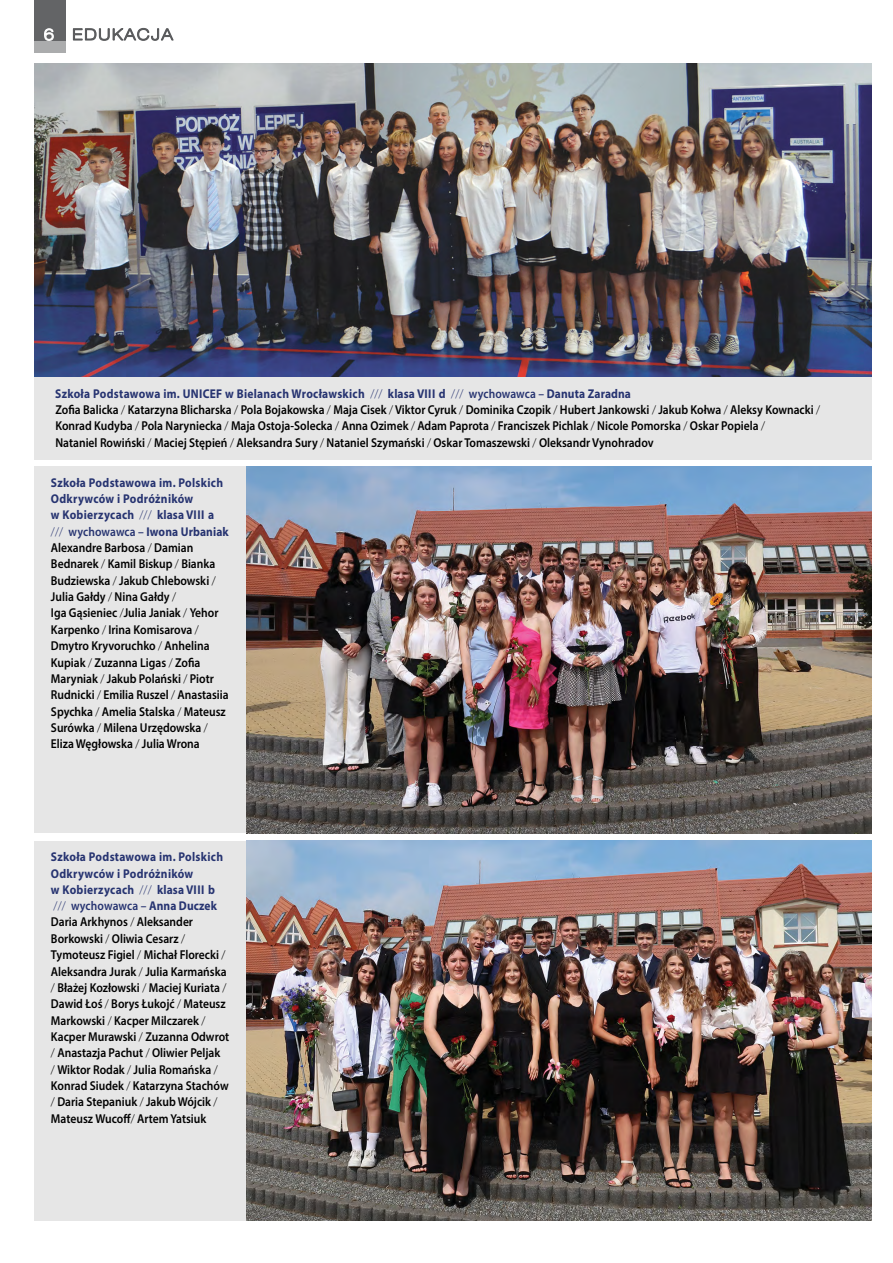
<style>
.page{position:relative;width:893px;height:1263px;background:#fff}
.page>*{position:absolute;margin:0;border:0;box-sizing:border-box;transform-origin:0 0}
.t1{font:15.75px "Swis 721 Lt Ex EU";letter-spacing:.075em;color:#58595b}
.t2{font:600 12.9px/16.4px "Myriad Pro";color:#000;scale:.9 1}
.t3{font:700 12.75px/16.2px "Myriad Pro";letter-spacing:.025em;color:#273471;scale:.9 1}
.s1{color:#fff}
.s2{font-weight:300}
.s3{font-weight:600}
.s4{font-weight:300;font-size:12.75px}
</style>
<div class="page">
<div style="left:34px;top:377px;width:838px;height:82px;background:#e6e6e6"></div>
<img style="left:34px;top:64px;width:838px;height:313px">
<div style="left:34px;top:466px;width:213px;height:367px;background:#e6e6e6"></div>
<div style="left:34px;top:841px;width:213px;height:379px;background:#e6e6e6"></div>
<img style="left:247px;top:466px;width:625px;height:367px">
<img style="left:247px;top:841px;width:625px;height:379px">
<div style="left:34px;top:40px;width:32px;height:13px;background:#abacad"></div>
<svg style="left:73px;top:28px;width:101px;height:13px"></svg>
<div style="left:34px;top:0;width:32px;height:40px;background:#636466"></div>
<svg style="left:44px;top:28px;width:10px;height:13px"></svg>
<p class="t1" style="left:44px;top:25px;width:131px"><span class="s1">6</span> EDUKACJA</p>
<p class="t3" style="left:55px;top:385px;width:641px">Szkoła Podstawowa im. UNICEF w Bielanach Wrocławskich <span class="s2">///</span> klasa VIII d <span class="s2">///</span> <span class="s3">wychowawca –</span> Danuta Zaradna</p>
<p class="t2" style="left:55px;top:401px;width:851px">Zofia Balicka <span class="s4">/</span> Katarzyna Blicharska <span class="s4">/</span> Pola Bojakowska <span class="s4">/</span> Maja Cisek <span class="s4">/</span> Viktor Cyruk <span class="s4">/</span> Dominika Czopik <span class="s4">/</span> Hubert Jankowski <span class="s4">/</span> Jakub Kołwa <span class="s4">/</span> Aleksy Kownacki <span class="s4">/<br></span>Konrad Kudyba <span class="s4">/</span> Pola Naryniecka <span class="s4">/</span> Maja Ostoja-Solecka <span class="s4">/</span> Anna Ozimek <span class="s4">/</span> Adam Paprota <span class="s4">/</span> Franciszek Pichlak <span class="s4">/</span> Nicole Pomorska <span class="s4">/</span> Oskar Popiela <span class="s4">/<br></span>Nataniel Rowiński <span class="s4">/</span> Maciej Stępień <span class="s4">/</span> Aleksandra Sury <span class="s4">/</span> Nataniel Szymański <span class="s4">/</span> Oskar Tomaszewski <span class="s4">/</span> Oleksandr Vynohradov</p>
<p class="t3" style="left:51px;top:474px;width:199px">Szkoła Podstawowa im. Polskich<br>Odkrywców i Podróżników<br>w Kobierzycach <span class="s2">///</span> klasa VIII a <span class="s2">///</span> <span class="s3">wychowawca –</span> Iwona Urbaniak</p>
<p class="t2" style="left:51px;top:539px;width:199px">Alexandre Barbosa <span class="s2">/</span> Damian<br>Bednarek <span class="s2">/</span> Kamil Biskup <span class="s2">/</span> Bianka<br>Budziewska <span class="s4">/</span> Jakub Chlebowski <span class="s4">/<br></span>Julia Gałdy <span class="s4">/</span> Nina Gałdy <span class="s4">/<br></span>Iga Gąsieniec <span class="s4">/</span>Julia Janiak <span class="s4">/</span> Yehor<br>Karpenko <span class="s4">/</span> Irina Komisarova <span class="s4">/<br></span>Dmytro Kryvoruchko <span class="s4">/</span> Anhelina<br>Kupiak <span class="s4">/</span> Zuzanna Ligas <span class="s4">/</span> Zofia<br>Maryniak <span class="s4">/</span> Jakub Polański <span class="s4">/</span> Piotr<br>Rudnicki <span class="s4">/</span> Emilia Ruszel <span class="s4">/</span> Anastasiia<br>Spychka <span class="s4">/</span> Amelia Stalska <span class="s4">/</span> Mateusz<br>Surówka <span class="s4">/</span> Milena Urzędowska <span class="s4">/<br></span>Eliza Węgłowska <span class="s4">/</span> Julia Wrona</p>
<p class="t3" style="left:51px;top:849px;width:193px">Szkoła Podstawowa im. Polskich<br>Odkrywców i Podróżników<br>w Kobierzycach <span class="s2">///</span> klasa VIII b <span class="s2">///</span> <span class="s3">wychowawca –</span> Anna Duczek</p>
<p class="t2" style="left:51px;top:913px;width:200px">Daria Arkhynos <span class="s4">/</span> Aleksander<br>Borkowski <span class="s4">/</span> Oliwia Cesarz <span class="s4">/<br></span>Tymoteusz Figiel <span class="s4">/</span> Michał Florecki <span class="s4">/<br></span>Aleksandra Jurak <span class="s4">/</span> Julia Karmańska <span class="s4">/</span> Błażej Kozłowski <span class="s4">/</span> Maciej Kuriata <span class="s4">/<br></span>Dawid Łoś <span class="s4">/</span> Borys Łukojć <span class="s4">/</span> Mateusz<br>Markowski <span class="s4">/</span> Kacper Milczarek <span class="s4">/<br></span>Kacper Murawski <span class="s4">/</span> Zuzanna Odwrot <span class="s4">/</span> Anastazja Pachut <span class="s4">/</span> Oliwier Peljak<br><span class="s4">/</span> Wiktor Rodak <span class="s4">/</span> Julia Romańska <span class="s4">/<br></span>Konrad Siudek <span class="s4">/</span> Katarzyna Stachów <span class="s4">/</span> Daria Stepaniuk <span class="s4">/</span> Jakub Wójcik <span class="s4">/<br></span>Mateusz Wucoff<span class="s4">/</span> Artem Yatsiuk</p>
</div>
